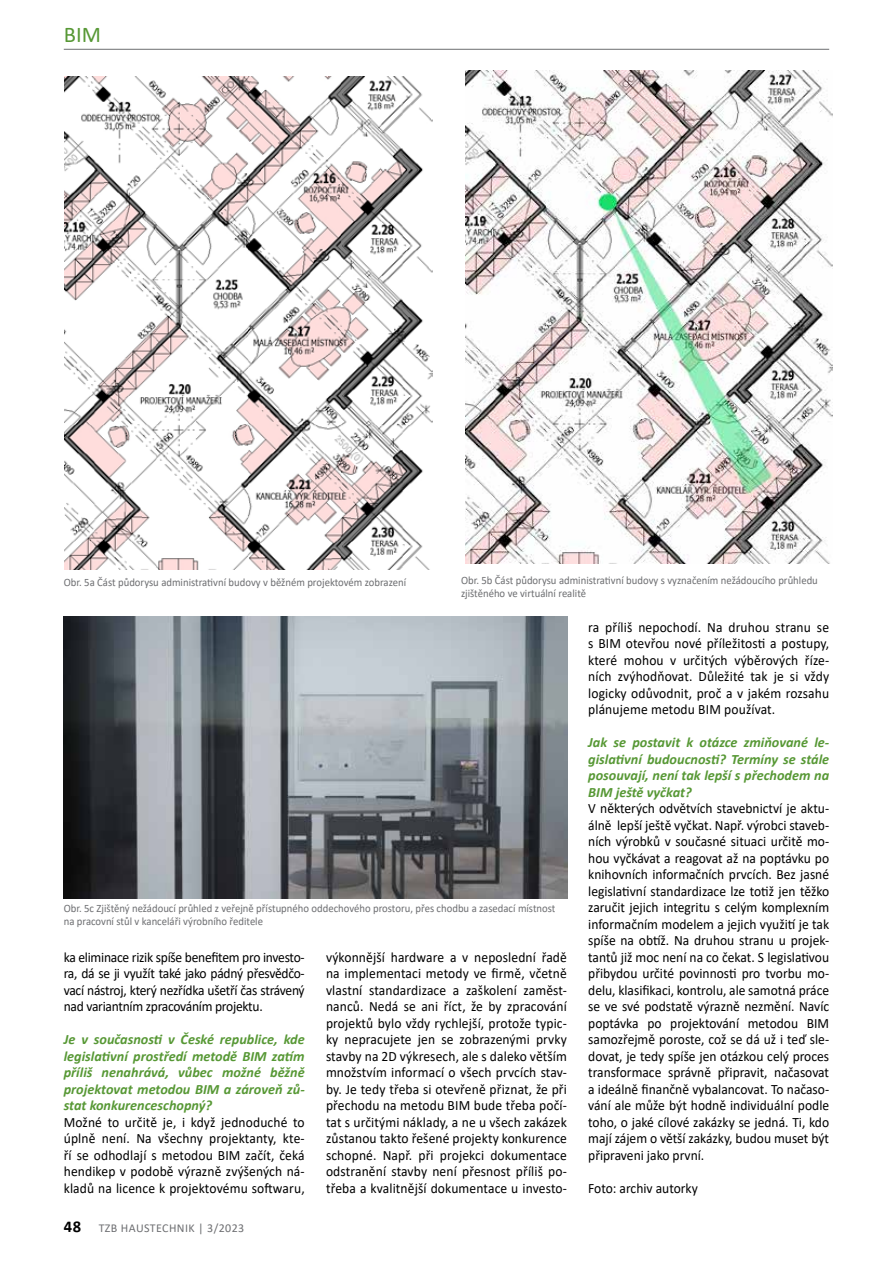
<style>
.page{position:relative;width:893px;height:1263px;background:#fff}
.page>*{position:absolute;margin:0;border:0;box-sizing:border-box;transform-origin:0 0}
.t1{font:22.5px "Calibri";color:#579835}
.t2{font:14.25px/16.5px "Calibri";color:#000;text-align:justify;scale:.95 1}
.t3{font:italic 700 14.25px/16.5px "Calibri";color:#579835;text-align:justify}
.t4{font:12px "Calibri";letter-spacing:.035em;color:#6d6e71}
.t5{font:11.25px/13.5px "Calibri";color:#6d6e71;scale:.95 1}
.s1{font-weight:700;font-size:16.5px;color:#000}
</style>
<div class="page">
<hr style="left:64px;top:49px;width:765px;height:1px;background:#6d6e71">
<img style="left:465px;top:71px;width:368px;height:493px">
<img style="left:64px;top:76px;width:368px;height:493px">
<img style="left:64px;top:617px;width:503px;height:281px">
<h1 class="t1" style="left:64px;top:19px;width:39px">BIM</h1>
<p class="t5" style="left:64px;top:576px;width:362px">Obr. 5a Část půdorysu administrativní budovy v běžném projektovém zobrazení</p>
<p class="t5" style="left:461px;top:573px;width:377px">Obr. 5b Část půdorysu administrativní budovy s vyznačením nežádoucího průhledu zjištěného ve virtuální realitě</p>
<p class="t5" style="left:64px;top:901px;width:519px">Obr. 5c Zjištěný nežádoucí průhled z veřejně přístupného oddechového prostoru, přes chodbu a zasedací místnost na pracovní stůl v kanceláři výrobního ředitele</p>
<p class="t2" style="left:64px;top:948px;width:255px">ka eliminace rizik spíše benefitem pro investo&shy;ra, dá se ji využít také jako pádný přesvědčo&shy;vací nástroj, který nezřídka ušetří čas strávený nad variantním zpracováním projektu.</p>
<p class="t3" style="left:64px;top:1031px;width:242px">Je v současnosti v České republice, kde legislativní prostředí metodě BIM zatím příliš nenahrává, vůbec možné běžně projektovat metodou BIM a zároveň zů&shy;stat konkurenceschopný?</p>
<p class="t2" style="left:64px;top:1113px;width:255px">Možné to určitě je, i když jednoduché to úplně není. Na všechny projektanty, kte&shy;ří se odhodlají s metodou BIM začít, čeká hendikep v podobě výrazně zvýšených ná&shy;kladů na licence k projektovému softwaru,</p>
<p class="t4" style="left:64px;top:1219px;width:182px"><span class="s1">48</span> TZB HAUSTECHNIK | 3/2023</p>
<p class="t2" style="left:326px;top:948px;width:255px">výkonnější hardware a v neposlední řadě na implementaci metody ve firmě, včetně vlastní standardizace a zaškolení zaměst&shy;nanců. Nedá se ani říct, že by zpracování projektů bylo vždy rychlejší, protože typic&shy;ky nepracujete jen se zobrazenými prvky stavby na 2D výkresech, ale s daleko větším množstvím informací o všech prvcích stav&shy;by. Je tedy třeba si otevřeně přiznat, že při přechodu na metodu BIM bude třeba počí&shy;tat s určitými náklady, a ne u všech zakázek zůstanou takto řešené projekty konkurence schopné. Např. při projekci dokumentace odstranění stavby není přesnost příliš po&shy;třeba a kvalitnější dokumentace u investo-</p>
<p class="t2" style="left:588px;top:618px;width:255px">ra příliš nepochodí. Na druhou stranu se s BIM otevřou nové příležitosti a postupy, které mohou v určitých výběrových říze&shy;ních zvýhodňovat. Důležité tak je si vždy logicky odůvodnit, proč a v jakém rozsahu plánujeme metodu BIM používat.</p>
<p class="t3" style="left:588px;top:734px;width:242px">Jak se postavit k otázce zmiňované le&shy;gislativní budoucnosti? Termíny se stále posouvají, není tak lepší s přechodem na BIM ještě vyčkat?</p>
<p class="t2" style="left:588px;top:800px;width:255px">V některých odvětvích stavebnictví je aktu&shy;álně lepší ještě vyčkat. Např. výrobci staveb&shy;ních výrobků v současné situaci určitě mo&shy;hou vyčkávat a reagovat až na poptávku po knihovních informačních prvcích. Bez jasné legislativní standardizace lze totiž jen těžko zaručit jejich integritu s celým komplexním informačním modelem a jejich využití je tak spíše na obtíž. Na druhou stranu u projek&shy;tantů již moc není na co čekat. S legislativou přibydou určité povinnosti pro tvorbu mo&shy;delu, klasifikaci, kontrolu, ale samotná práce se ve své podstatě výrazně nezmění. Navíc poptávka po projektování metodou BIM samozřejmě poroste, což se dá už i teď sle&shy;dovat, je tedy spíše jen otázkou celý proces transformace správně připravit, načasovat a ideálně finančně vybalancovat. To načaso&shy;vání ale může být hodně individuální podle toho, o jaké cílové zakázky se jedná. Ti, kdo mají zájem o větší zakázky, budou muset být připraveni jako první.</p>
<p class="t2" style="left:588px;top:1179px;width:117px">Foto: archiv autorky</p>
</div>
